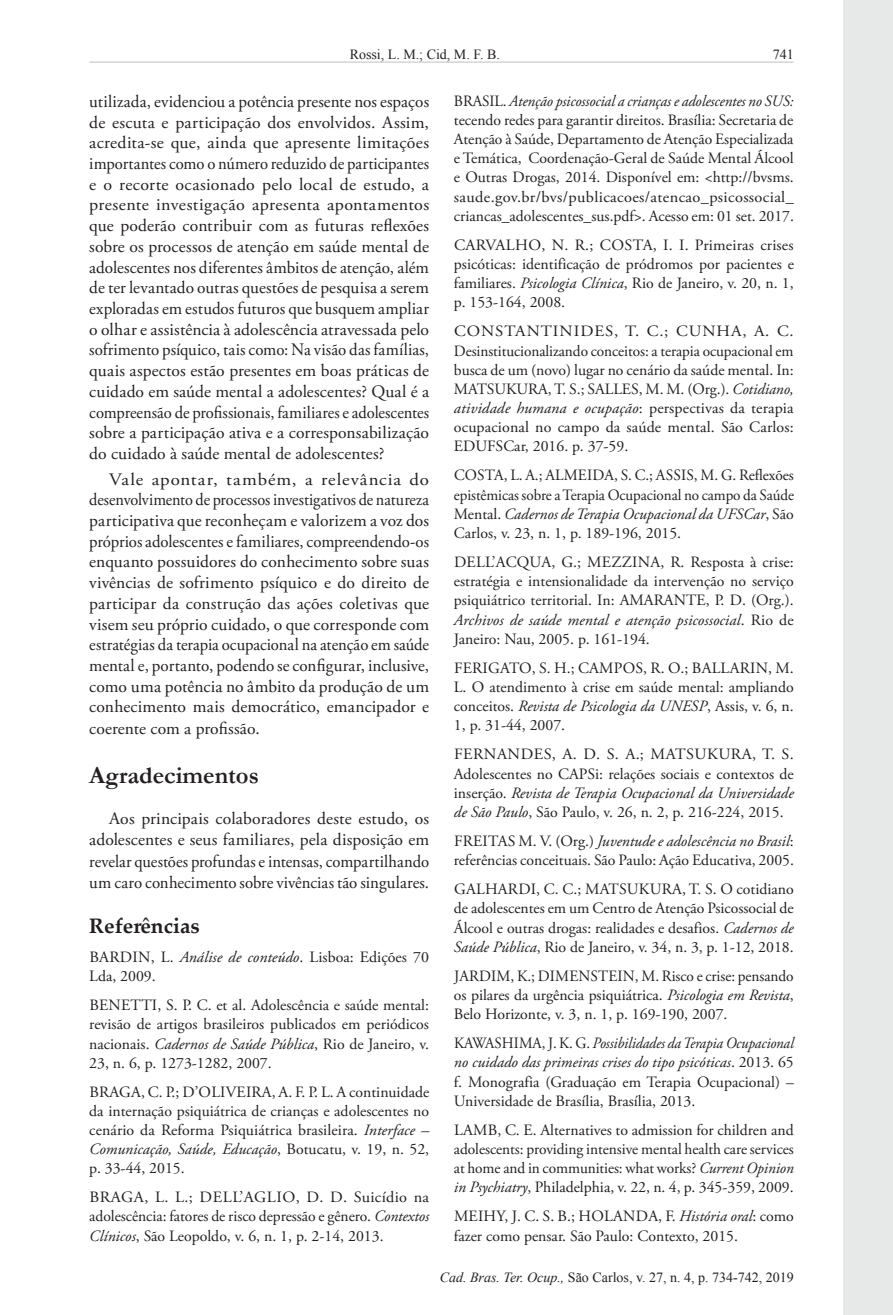
<style>
.page{position:relative;width:893px;height:1315px;background:#fff}
.page>*{position:absolute;margin:0;border:0;box-sizing:border-box;transform-origin:0 0}
.AcknowledgmentHead{font:700 24.5px "Garamond";color:#231f20}
.ReferenceHead{font:700 21px "Palatino Linotype";color:#231f20}
.Paragraph{font:17.5px/20.7px "Adobe Garamond Pro";letter-spacing:.005em;color:#231f20;text-align:justify}
.Paragraph-2{font:17.5px/20.8px "Adobe Garamond Pro";letter-spacing:.005em;color:#231f20;text-align:justify;scale:1.07 1}
.Acknowledgment{font:17.5px/21.2px "Adobe Garamond Pro";color:#231f20;text-align:justify}
.Reference{font:15.75px/19.1px "Adobe Garamond Pro";color:#231f20;text-align:justify}
.Reference-2{font:15.75px/19.1px "Adobe Garamond Pro";color:#231f20;text-align:justify;scale:.96 1}
.Reference-3{font:15.75px/19.1px "Adobe Garamond Pro";color:#231f20;text-align:justify;scale:1.07 1}
.Reference-4{font:15.75px/19.1px "Adobe Garamond Pro";color:#231f20;text-align:justify;scale:.94 1}
.t1{font:14px "Times New Roman";color:#231f20}
.s1{font-style:italic}
</style>
<div class="page">
<div style="left:843px;top:0;width:50px;height:1315px;background:#e7e8e8"></div>
<hr style="left:90px;top:62px;width:703px;height:1px;background:#c0c0c0">
<p class="t1" style="left:350px;top:45px;width:152px">Rossi, L. M.; Cid, M. F. B.</p>
<p class="Paragraph" style="left:89px;top:92px;width:341px">utilizada, evidenciou a potência presente nos espaços de escuta e participação dos envolvidos. Assim, acredita-se que, ainda que apresente limitações importantes como o número reduzido de participantes e o recorte ocasionado pelo local de estudo, a presente investigação apresenta apontamentos que poderão contribuir com as futuras reflexões sobre os processos de atenção em saúde mental de adolescentes nos diferentes âmbitos de atenção, além de ter levantado outras questões de pesquisa a serem exploradas em estudos futuros que busquem ampliar o olhar e assistência à adolescência atravessada pelo sofrimento psíquico, tais como: Na visão das famílias, quais aspectos estão presentes em boas práticas de cuidado em saúde mental a adolescentes? Qual é a compreensão de profissionais, familiares e adolescentes sobre a participação ativa e a corresponsabilização do cuidado à saúde mental de adolescentes?</p>
<p class="Paragraph-2" style="left:89px;top:469px;width:319px;text-indent:20px">Vale apontar, também, a relevância do desenvolvimento de processos investigativos de natureza participativa que reconheçam e valorizem a voz dos próprios adolescentes e familiares, compreendendo-os enquanto possuidores do conhecimento sobre suas vivências de sofrimento psíquico e do direito de participar da construção das ações coletivas que visem seu próprio cuidado, o que corresponde com estratégias da terapia ocupacional na atenção em saúde mental e, portanto, podendo se configurar, inclusive, como uma potência no âmbito da produção de um conhecimento mais democrático, emancipador e coerente com a profissão.</p>
<p class="AcknowledgmentHead" style="left:89px;top:758px;width:171px">Agradecimentos</p>
<p class="Acknowledgment" style="left:89px;top:808px;width:341px;text-indent:20px">Aos principais colaboradores deste estudo, os adolescentes e seus familiares, pela disposição em revelar questões profundas e intensas, compartilhando um caro conhecimento sobre vivências tão singulares.</p>
<p class="ReferenceHead" style="left:89px;top:911px;width:112px">Referências</p>
<p class="Reference" style="left:89px;top:948px;width:341px">BARDIN, L. <span class="s1">Análise de conteúdo</span>. Lisboa: Edições 70<br>Lda, 2009.</p>
<p class="Reference" style="left:89px;top:996px;width:341px">BENETTI, S. P. C. et al. Adolescência e saúde mental: revisão de artigos brasileiros publicados em periódicos nacionais. <span class="s1">Cadernos de Saúde Pública</span>, Rio de Janeiro, v.<br>23, n. 6, p. 1273-1282, 2007.</p>
<p class="Reference" style="left:89px;top:1082px;width:341px">BRAGA, C. P.; D’OLIVEIRA, A. F. P. L. A continuidade da internação psiquiátrica de crianças e adolescentes no cenário da Reforma Psiquiátrica brasileira. <span class="s1">Interface – Comunicação, Saúde, Educação</span>, Botucatu, v. 19, n. 52, p. 33-44, 2015.</p>
<p class="Reference" style="left:89px;top:1188px;width:341px">BRAGA, L. L.; DELL’AGLIO, D. D. Suicídio na adolescência: fatores de risco depressão e gênero. <span class="s1">Contextos Clínicos</span>, São Leopoldo, v. 6, n. 1, p. 2-14, 2013.</p>
<p class="Reference-2" style="left:454px;top:92px;width:356px">BRASIL. <span class="s1">Atenção psicossocial a crianças e adolescentes no SUS: </span>tecendo redes para garantir direitos. Brasília: Secretaria de Atenção à Saúde, Departamento de Atenção Especializada e Temática, Coordenação-Geral de Saúde Mental Álcool e Outras Drogas, 2014. Disponível em: &lt;http://bvsms. saude.gov.br/bvs/publicacoes/atencao_psicossocial_ criancas_adolescentes_sus.pdf&gt;. Acesso em: 01 set. 2017.</p>
<p class="Reference" style="left:454px;top:236px;width:342px">CARVALHO, N. R.; COSTA, I. I. Primeiras crises psicóticas: identificação de pródromos por pacientes e familiares. <span class="s1">Psicologia Clínica</span>, Rio de Janeiro, v. 20, n. 1, p. 153-164, 2008.</p>
<p class="Reference-3" style="left:454px;top:322px;width:319px">CONSTANTINIDES, T. C.; CUNHA, A. C.<br>Desinstitucionalizando conceitos: a terapia ocupacional em busca de um (novo) lugar no cenário da saúde mental. In:<br>MATSUKURA, T. S.; SALLES, M. M. (Org.). <span class="s1">Cotidiano, atividade humana e ocupação</span>: perspectivas da terapia ocupacional no campo da saúde mental. São Carlos:<br>EDUFSCar, 2016. p. 37-59.</p>
<p class="Reference" style="left:454px;top:466px;width:342px">COSTA, L. A.; ALMEIDA, S. C.; ASSIS, M. G. Reflexões epistêmicas sobre a Terapia Ocupacional no campo da Saúde Mental. <span class="s1">Cadernos de Terapia Ocupacional da UFSCar</span>, São Carlos, v. 23, n. 1, p. 189-196, 2015.</p>
<p class="Reference" style="left:454px;top:553px;width:341px">DELL’ACQUA, G.; MEZZINA, R. Resposta à crise: estratégia e intensionalidade da intervenção no serviço psiquiátrico territorial. In: AMARANTE, P. D. (Org.).<br><span class="s1">Archivos de saúde mental e atenção psicossocial</span>. Rio de Janeiro: Nau, 2005. p. 161-194.</p>
<p class="Reference" style="left:454px;top:659px;width:341px">FERIGATO, S. H.; CAMPOS, R. O.; BALLARIN, M.<br>L. O atendimento à crise em saúde mental: ampliando conceitos. <span class="s1">Revista de Psicologia da UNESP</span>, Assis, v. 6, n.<br>1, p. 31-44, 2007.</p>
<p class="Reference" style="left:454px;top:745px;width:341px">FERNANDES, A. D. S. A.; MATSUKURA, T. S.<br>Adolescentes no CAPSi: relações sociais e contextos de inserção. <span class="s1">Revista de Terapia Ocupacional da Universidade de São Paulo</span>, São Paulo, v. 26, n. 2, p. 216-224, 2015.</p>
<p class="Reference" style="left:454px;top:832px;width:342px">FREITAS M. V. (Org.) <span class="s1">Juventude e adolescência no Brasil</span>: referências conceituais. São Paulo: Ação Educativa, 2005.</p>
<p class="Reference" style="left:454px;top:880px;width:341px">GALHARDI, C. C.; MATSUKURA, T. S. O cotidiano de adolescentes em um Centro de Atenção Psicossocial de Álcool e outras drogas: realidades e desafios. <span class="s1">Cadernos de Saúde Pública</span>, Rio de Janeiro, v. 34, n. 3, p. 1-12, 2018.</p>
<p class="Reference" style="left:454px;top:967px;width:341px">JARDIM, K.; DIMENSTEIN, M. Risco e crise: pensando os pilares da urgência psiquiátrica. <span class="s1">Psicologia em Revista</span>, Belo Horizonte, v. 3, n. 1, p. 169-190, 2007.</p>
<p class="Reference-4" style="left:454px;top:1034px;width:363px">KAWASHIMA, J. K. G. <span class="s1">Possibilidades da Terapia Ocupacional no cuidado das primeiras crises do tipo psicóticas</span>. 2013. 65 f. Monografia (Graduação em Terapia Ocupacional) – Universidade de Brasília, Brasília, 2013.</p>
<p class="Reference" style="left:454px;top:1120px;width:341px">LAMB, C. E. Alternatives to admission for children and adolescents: providing intensive mental health care services at home and in communities: what works? <span class="s1">Current Opinion in Psychiatry</span>, Philadelphia, v. 22, n. 4, p. 345-359, 2009.</p>
<p class="Reference" style="left:454px;top:1207px;width:341px">MEIHY, J. C. S. B.; HOLANDA, F. <span class="s1">História oral</span>: como fazer como pensar. São Paulo: Contexto, 2015.</p>
<p class="t1" style="left:440px;top:1267px;width:356px"><span class="s1">Cad. Bras. Ter. Ocup.,</span> São Carlos, v. 27, n. 4, p. 734-742, 2019</p>
</div>
